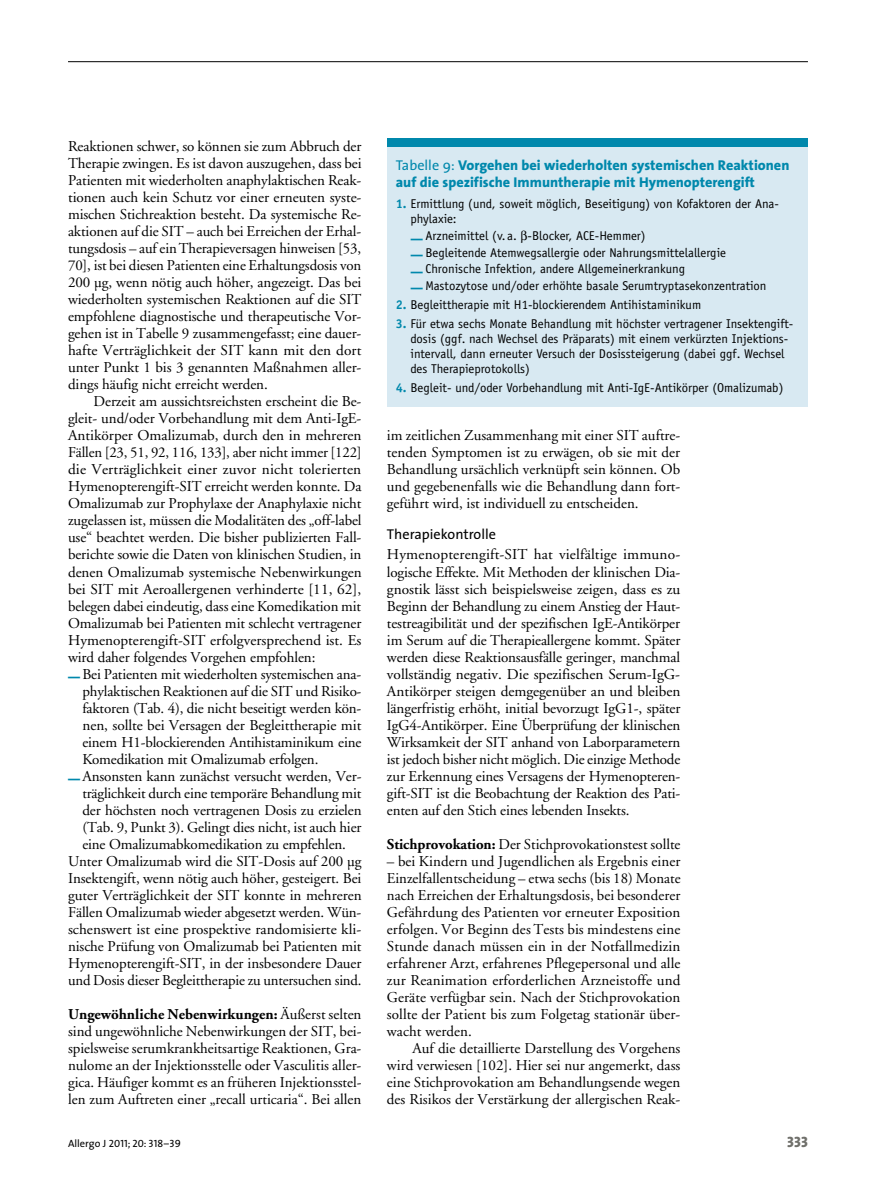
<style>
.page{position:relative;width:893px;height:1187px;background:#fff}
.page>*{position:absolute;margin:0;border:0;box-sizing:border-box;transform-origin:0 0}
._061_Text_ohne_Einzu{font:15px/17px "Adobe Garamond";letter-spacing:-.005em;color:#000;text-align:justify}
._062_Text_mit_Einzug{font:15px/17px "Adobe Garamond";color:#000;text-align:justify}
.t1{font:15px "The Sans Extra Bold Caps";color:#70706b}
._160_Tabelle_Balken{font:800 14.25px/16.5px "The Sans";color:#0088ac}
._071_Zwischen_2{font:14.25px "The Sans";color:#000}
._162_tabellenkopf_fe{font:12.75px/15px "Officina Sans LT";color:#000}
.t2{font:10.5px "The Sans Caps";color:#000}
.s1{font-weight:700}
.s2{font-weight:400}
.s3{font-weight:700;color:#0088ac}
.s4{font-family:"The Sans"}
</style>
<div class="page">
<hr style="left:68px;top:61px;width:740px;height:1px;background:#000">
<div style="left:387px;top:141px;width:421px;height:265px;background:#d8e9f2"></div>
<div style="left:387px;top:138px;width:421px;height:9px;background:#0088ac"></div>
<p class="_061_Text_ohne_Einzu" style="left:68px;top:138px;width:295px">Reaktionen schwer, so können sie zum Abbruch der Therapie zwingen. Es ist davon auszugehen, dass bei Patienten mit wiederholten anaphylaktischen Reak&shy;tionen auch kein Schutz vor einer erneuten syste&shy;mischen Stichreaktion besteht. Da systemische Re&shy;aktionen auf die SIT – auch bei Erreichen der Erhal&shy;tungsdosis – auf ein Therapieversagen hinweisen [53, 70], ist bei diesen Patienten eine Erhaltungsdosis von 200 µg, wenn nötig auch höher, angezeigt. Das bei wiederholten systemischen Reaktionen auf die SIT empfohlene diagnostische und therapeutische Vor&shy;gehen ist in Tabelle 9 zusammengefasst; eine dauer&shy;hafte Verträglichkeit der SIT kann mit den dort unter Punkt 1 bis 3 genannten Maßnahmen aller&shy;dings häufig nicht erreicht werden.</p>
<p class="_062_Text_mit_Einzug" style="left:68px;top:393px;width:295px;text-indent:26px">Derzeit am aussichtsreichsten erscheint die Be&shy;gleit- und/oder Vorbehandlung mit dem Anti-IgE-Antikörper Omalizumab, durch den in mehreren Fällen [23, 51, 92, 116, 133], aber nicht immer [122] die Verträglichkeit einer zuvor nicht tolerierten Hymenopterengift-SIT erreicht werden konnte. Da Omalizumab zur Prophylaxe der Anaphylaxie nicht zugelassen ist, müssen die Modalitäten des „off-label use“ beachtet werden. Die bisher publizierten Fall&shy;berichte sowie die Daten von klinischen Studien, in denen Omalizumab systemische Nebenwirkungen bei SIT mit Aeroallergenen verhinderte [11, 62], belegen dabei eindeutig, dass eine Komedikation mit Omalizumab bei Patienten mit schlecht vertragener Hymenopterengift-SIT erfolgversprechend ist. Es wird daher folgendes Vorgehen empfohlen:</p>
<p class="_061_Text_ohne_Einzu" style="left:82px;top:665px;width:281px;text-indent:-14px"><sub>—</sub> Bei Patienten mit wiederholten systemischen ana&shy;phylaktischen Reaktionen auf die SIT und Risiko&shy;faktoren (Tab. 4), die nicht beseitigt werden kön&shy;nen, sollte bei Versagen der Begleittherapie mit einem H1-blockierenden Antihistaminikum eine Komedikation mit Omalizumab erfolgen.</p>
<p class="_061_Text_ohne_Einzu" style="left:82px;top:767px;width:281px;text-indent:-14px"><sub>—</sub> Ansonsten kann zunächst versucht werden, Ver&shy;träglichkeit durch eine temporäre Behandlung mit der höchsten noch vertragenen Dosis zu erzielen (Tab. 9, Punkt 3). Gelingt dies nicht, ist auch hier eine Omalizumabkomedikation zu empfehlen.</p>
<p class="_061_Text_ohne_Einzu" style="left:68px;top:852px;width:295px">Unter Omalizumab wird die SIT-Dosis auf 200 µg Insektengift, wenn nötig auch höher, gesteigert. Bei guter Verträglichkeit der SIT konnte in mehreren Fällen Omalizumab wieder abgesetzt werden. Wün&shy;schenswert ist eine prospektive randomisierte kli&shy;nische Prüfung von Omalizumab bei Patienten mit Hymenopterengift-SIT, in der insbesondere Dauer und Dosis dieser Begleittherapie zu untersuchen sind.</p>
<p class="_061_Text_ohne_Einzu" style="left:68px;top:1006px;width:295px"><span class="s1">Ungewöhnliche Nebenwirkungen:</span> Äußerst selten sind ungewöhnliche Nebenwirkungen der SIT, bei&shy;spielsweise serumkrankheitsartige Reaktionen, Gra&shy;nulome an der Injektionsstelle oder Vasculitis aller&shy;gica. Häufiger kommt es an früheren Injektionsstel&shy;len zum Auftreten einer „recall urticaria“. Bei allen</p>
<p class="_160_Tabelle_Balken" style="left:396px;top:157px;width:395px"><span class="s2">Tabelle 9:</span> Vorgehen bei wiederholten systemischen Reaktionen auf die spezifische Immuntherapie mit Hymenopterengift</p>
<p class="_162_tabellenkopf_fe" style="left:410px;top:197px;width:370px;text-indent:-15px"><span class="s3">1.</span> Ermittlung (und, soweit möglich, Beseitigung) von Kofaktoren der Ana&shy;phylaxie:</p>
<p class="_162_tabellenkopf_fe" style="left:411px;top:228px;width:236px"><sub>—</sub> Arzneimittel (v. a. -Blocker, ACE-Hemmer)</p>
<p class="_162_tabellenkopf_fe" style="left:411px;top:245px;width:317px"><sub>—</sub> Begleitende Atemwegsallergie oder Nahrungsmittelallergie</p>
<p class="_162_tabellenkopf_fe" style="left:411px;top:261px;width:276px"><sub>—</sub> Chronische Infektion, andere Allgemeinerkrankung</p>
<p class="_162_tabellenkopf_fe" style="left:411px;top:278px;width:357px"><sub>—</sub> Mastozytose und/oder erhöhte basale Serumtryptasekonzentration</p>
<p class="_162_tabellenkopf_fe" style="left:396px;top:297px;width:307px"><span class="s3">2.</span> Begleittherapie mit H1-blockierendem Antihistaminikum</p>
<p class="_162_tabellenkopf_fe" style="left:410px;top:316px;width:384px;text-indent:-15px"><span class="s3">3.</span> Für etwa sechs Monate Behandlung mit höchster vertragener Insektengift&shy;dosis (ggf. nach Wechsel des Präparats) mit einem verkürzten Injektions&shy;intervall, dann erneuter Versuch der Dosissteigerung (dabei ggf. Wechsel des Therapieprotokolls)</p>
<p class="_162_tabellenkopf_fe" style="left:396px;top:380px;width:389px"><span class="s3">4.</span> Begleit- und/oder Vorbehandlung mit Anti-IgE-Antikörper (Omalizumab)</p>
<p class="_061_Text_ohne_Einzu" style="left:387px;top:427px;width:295px">im zeitlichen Zusammenhang mit einer SIT auftre&shy;tenden Symptomen ist zu erwägen, ob sie mit der Behandlung ursächlich verknüpft sein können. Ob und gegebenenfalls wie die Behandlung dann fort&shy;geführt wird, ist individuell zu entscheiden.</p>
<p class="_071_Zwischen_2" style="left:387px;top:525px;width:111px">Therapiekontrolle</p>
<p class="_061_Text_ohne_Einzu" style="left:387px;top:546px;width:295px">Hymenopterengift-SIT hat vielfältige immuno&shy;logische Effekte. Mit Methoden der klinischen Dia&shy;gnostik lässt sich beispielsweise zeigen, dass es zu Beginn der Behandlung zu einem Anstieg der Haut&shy;testreagibilität und der spezifischen IgE-Antikörper im Serum auf die Therapieallergene kommt. Später werden diese Reaktionsausfälle geringer, manchmal vollständig negativ. Die spezifischen Serum-IgG-Antikörper steigen demgegenüber an und bleiben längerfristig erhöht, initial bevorzugt IgG1-, später IgG4-Antikörper. Eine Überprüfung der klinischen Wirksamkeit der SIT anhand von Laborparametern ist jedoch bisher nicht möglich. Die einzige Methode zur Erkennung eines Versagens der Hymenopteren&shy;gift-SIT ist die Beobachtung der Reaktion des Pati&shy;enten auf den Stich eines lebenden Insekts.</p>
<p class="_061_Text_ohne_Einzu" style="left:387px;top:835px;width:295px"><span class="s1">Stichprovokation:</span> Der Stichprovokationstest sollte</p>
<p class="_061_Text_ohne_Einzu" style="left:387px;top:852px;width:295px">– bei Kindern und Jugendlichen als Ergebnis einer Einzelfallentscheidung – etwa sechs (bis 18) Monate nach Erreichen der Erhaltungsdosis, bei besonderer Gefährdung des Patienten vor erneuter Exposition erfolgen. Vor Beginn des Tests bis mindestens eine Stunde danach müssen ein in der Notfallmedizin erfahrener Arzt, erfahrenes Pflegepersonal und alle zur Reanimation erforderlichen Arzneistoffe und Geräte verfügbar sein. Nach der Stichprovokation sollte der Patient bis zum Folgetag stationär über&shy;wacht werden.</p>
<p class="_062_Text_mit_Einzug" style="left:387px;top:1040px;width:295px;text-indent:26px">Auf die detaillierte Darstellung des Vorgehens wird verwiesen [102]. Hier sei nur angemerkt, dass eine Stichprovokation am Behandlungsende wegen des Risikos der Verstärkung der allergischen Reak-</p>
<p class="t2" style="left:68px;top:1136px;width:114px"><span class="s4">Allergo J</span> 2011; 20: 318–39</p>
<p class="t1" style="left:787px;top:1132px;width:22px">333</p>
</div>
